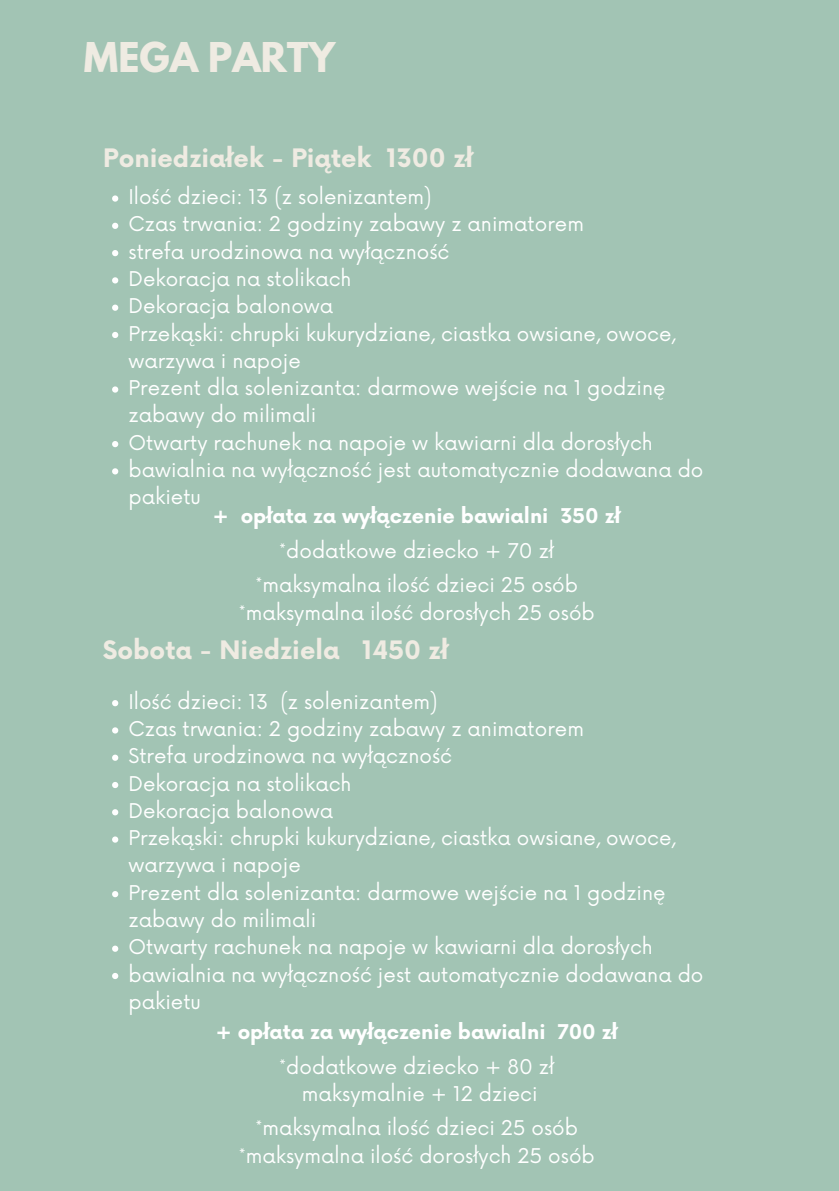
<style>
.page{position:relative;width:839px;height:1191px;background:#fff}
.page>*{position:absolute;margin:0;border:0;box-sizing:border-box;transform-origin:0 0}
.t1{font:700 36.4px "League Spartan";color:#efebe2}
.t2{font:700 24.8px "Now";color:#efebe2}
.t3{font:19.8px/27.2px "Now";color:#fff}
.t4{font:700 19.8px "Now";color:#fff}
</style>
<div class="page">
<div style="left:0;top:0;width:838px;height:1191px;background:#a2c4b4"></div>
<svg style="left:112px;top:195px;width:6px;height:7px"></svg>
<svg style="left:112px;top:223px;width:6px;height:6px"></svg>
<svg style="left:112px;top:250px;width:6px;height:6px"></svg>
<svg style="left:112px;top:277px;width:6px;height:7px"></svg>
<svg style="left:112px;top:305px;width:6px;height:6px"></svg>
<svg style="left:112px;top:332px;width:6px;height:6px"></svg>
<svg style="left:112px;top:386px;width:6px;height:7px"></svg>
<svg style="left:112px;top:441px;width:6px;height:6px"></svg>
<svg style="left:112px;top:468px;width:6px;height:6px"></svg>
<svg style="left:112px;top:700px;width:6px;height:6px"></svg>
<svg style="left:112px;top:727px;width:6px;height:7px"></svg>
<svg style="left:112px;top:755px;width:6px;height:6px"></svg>
<svg style="left:112px;top:782px;width:6px;height:6px"></svg>
<svg style="left:112px;top:809px;width:6px;height:6px"></svg>
<svg style="left:112px;top:836px;width:6px;height:7px"></svg>
<svg style="left:112px;top:891px;width:6px;height:6px"></svg>
<svg style="left:112px;top:946px;width:6px;height:6px"></svg>
<svg style="left:112px;top:973px;width:6px;height:6px"></svg>
<h1 class="t1" style="left:84px;top:39px;width:253px">MEGA PARTY</h1>
<p class="t2" style="left:103px;top:145px;width:371px">Poniedziałek - Piątek 1300 zł</p>
<h2 class="t3" style="left:128px;top:184px;width:305px">Ilość dzieci: 13 (z solenizantem)</h2>
<p class="t3" style="left:128px;top:212px;width:457px">Czas trwania: 2 godziny zabawy z animatorem</p>
<p class="t3" style="left:128px;top:239px;width:322px">strefa urodzinowa na wyłączność</p>
<p class="t3" style="left:128px;top:266px;width:224px">Dekoracja na stolikach</p>
<p class="t3" style="left:128px;top:294px;width:206px">Dekoracja balonowa</p>
<p class="t3" style="left:128px;top:321px;width:548px">Przekąski: chrupki kukurydziane, ciastka owsiane, owoce, warzywa i napoje</p>
<p class="t3" style="left:128px;top:375px;width:538px">Prezent dla solenizanta: darmowe wejście na 1 godzinę zabawy do milimali</p>
<p class="t3" style="left:128px;top:430px;width:526px">Otwarty rachunek na napoje w kawiarni dla dorosłych</p>
<p class="t3" style="left:128px;top:457px;width:576px">bawialnia na wyłączność jest automatycznie dodawana do pakietu</p>
<p class="t4" style="left:213px;top:505px;width:409px">+ opłata za wyłączenie bawialni 350 zł</p>
<h3 class="t3" style="left:279px;top:538px;width:276px">*dodatkowe dziecko + 70 zł</h3>
<p class="t3" style="left:255px;top:573px;width:324px">*maksymalna ilość dzieci 25 osób</p>
<p class="t3" style="left:239px;top:600px;width:357px">*maksymalna ilość dorosłych 25 osób</p>
<p class="t2" style="left:103px;top:637px;width:347px">Sobota - Niedziela 1450 zł</p>
<h3 class="t3" style="left:128px;top:689px;width:311px">Ilość dzieci: 13 (z solenizantem)</h3>
<p class="t3" style="left:128px;top:716px;width:457px">Czas trwania: 2 godziny zabawy z animatorem</p>
<p class="t3" style="left:128px;top:744px;width:325px">Strefa urodzinowa na wyłączność</p>
<h2 class="t3" style="left:128px;top:771px;width:224px">Dekoracja na stolikach</h2>
<p class="t3" style="left:128px;top:798px;width:206px">Dekoracja balonowa</p>
<p class="t3" style="left:128px;top:825px;width:548px">Przekąski: chrupki kukurydziane, ciastka owsiane, owoce, warzywa i napoje</p>
<p class="t3" style="left:128px;top:880px;width:538px">Prezent dla solenizanta: darmowe wejście na 1 godzinę zabawy do milimali</p>
<p class="t3" style="left:128px;top:935px;width:526px">Otwarty rachunek na napoje w kawiarni dla dorosłych</p>
<p class="t3" style="left:128px;top:962px;width:576px">bawialnia na wyłączność jest automatycznie dodawana do pakietu</p>
<p class="t4" style="left:216px;top:1021px;width:403px">+ opłata za wyłączenie bawialni 700 zł</p>
<p class="t3" style="left:279px;top:1054px;width:276px">*dodatkowe dziecko + 80 zł</p>
<p class="t3" style="left:302px;top:1081px;width:237px">maksymalnie + 12 dzieci</p>
<p class="t3" style="left:255px;top:1116px;width:324px">*maksymalna ilość dzieci 25 osób</p>
<p class="t3" style="left:239px;top:1143px;width:357px">*maksymalna ilość dorosłych 25 osób</p>
</div>
